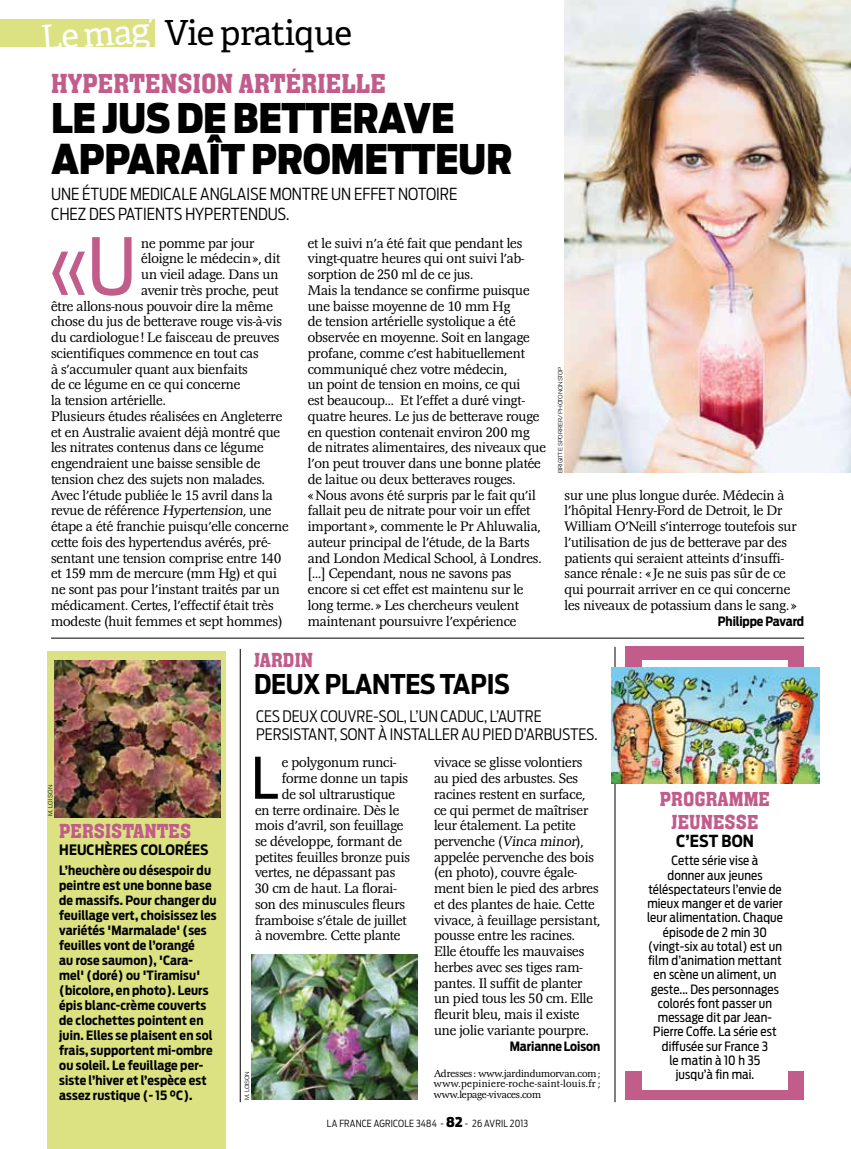
<style>
.page{position:relative;width:851px;height:1149px;background:#fff}
.page>*{position:absolute;margin:0;border:0;box-sizing:border-box;transform-origin:0 0}
.t1{font:78px "Antenna Cond";color:#c15c8b}
.t2{font:56.7px "Antenna Cond";color:#000}
.t3{font:900 40.5px/41.1px "Antenna Cond";letter-spacing:-.01em;color:#000}
.t4{font:34.5px "Adelle";letter-spacing:-.02em;color:#000}
.t5{font:34.2px "Adelle";color:#fff}
.t6{font:28.5px "Aachen Medium Plain";color:#c15c8b}
.t7{font:700 27px "Antenna Cond";letter-spacing:-.01em;color:#000}
.t8{font:21px/22.5px "Aachen Medium Plain";color:#c15c8b;text-align:center}
.t9{font:300 16.5px "Antenna Cond";color:#000}
.t10{font:700 16.5px "Antenna Cond";letter-spacing:.005em;color:#000}
.t11{font:300 15.75px/18px "Antenna Cond";color:#000}
.t12{font:300 14.25px/15.8px "Magna EF";letter-spacing:-.005em;color:#000}
.t13{font:700 14.25px "Antenna Cond";letter-spacing:.01em;color:#000}
.t14{font:700 12.75px/15px "Antenna Cond";letter-spacing:.01em;color:#000}
.t15{font:12.75px/14.2px "Antenna Cond";letter-spacing:.01em;color:#000;text-align:center}
.t16{font:300 10.5px/10.5px "Magna EF";letter-spacing:.015em;color:#000;text-align:justify}
.t17{font:300 9.75px "Antenna Cond";letter-spacing:.02em;color:#000}
.t18{font:300 6px "Akzidenz Grotesk BE";letter-spacing:-.035em;color:#000;scale:1.08 1}
.s1{font-weight:900;font-size:13.5px}
</style>
<div class="page">
<div style="left:625px;top:646px;width:179px;height:453px;background:#c15c8b"></div>
<div style="left:621px;top:676px;width:185px;height:393px;background:#fff"></div>
<div style="left:47px;top:651px;width:178px;height:497px;background:#dce282"></div>
<hr style="left:614px;top:646px;width:1px;height:455px;background:#000">
<hr style="left:240px;top:648px;width:1px;height:453px;background:#000">
<hr style="left:51px;top:637px;width:753px;height:1px;background:#000">
<div style="left:0;top:20px;width:154px;height:27px;background:#dce282"></div>
<img style="left:564px;top:0;width:286px;height:472px">
<img style="left:54px;top:660px;width:166px;height:156px">
<div style="left:642px;top:660px;width:145px;height:429px;background:#fff"></div>
<img style="left:611px;top:667px;width:208px;height:116px">
<img style="left:251px;top:954px;width:166px;height:144px">
<h3 class="t5" style="left:40px;top:17px;width:115px;rotate:-4deg">Le mag’</h3>
<h3 class="t4" style="left:164px;top:12px;width:189px">Vie pratique</h3>
<h3 class="t6" style="left:51px;top:69px;width:336px">HYPERTENSION ARTÉRIELLE</h3>
<h3 class="t3" style="left:51px;top:97px;width:463px">LE JUS DE BETTERAVE<br>APPARAÎT PROMETTEUR</h3>
<p class="t9" style="left:51px;top:184px;width:117px">UNE ÉTUDE MEDICALE</p>
<p class="t9" style="left:200px;top:184px;width:19px">ANGLAI</p>
<p class="t9" style="left:250px;top:184px;width:113px">SE MONTRE UN EFFE</p>
<p class="t9" style="left:386px;top:184px;width:49px">T NOTOIRE</p>
<p class="t9" style="left:51px;top:204px;width:240px">CHEZ DES PATIENTS HYPERTEN DUS.</p>
<h1 class="t1" style="left:47px;top:220px;width:91px">«U</h1>
<p class="t12" style="left:141px;top:235px;width:115px">ne pomme par jour</p>
<p class="t12" style="left:141px;top:251px;width:140px">éloigne le médecin», dit</p>
<p class="t12" style="left:141px;top:267px;width:139px">un vieil adage. Dans un</p>
<p class="t12" style="left:141px;top:283px;width:139px">avenir très proche, peut</p>
<p class="t12" style="left:51px;top:298px;width:223px">être allons-nous pouvoir dire la même</p>
<p class="t12" style="left:51px;top:314px;width:232px">chose du jus de betterave rouge vis-à-vis</p>
<p class="t12" style="left:51px;top:330px;width:230px">du cardiologue! Le faisceau de preuves</p>
<p class="t12" style="left:51px;top:346px;width:209px">scientifiques commence en tout cas</p>
<p class="t12" style="left:51px;top:361px;width:198px">à s’accumuler quant aux bienfaits</p>
<p class="t12" style="left:51px;top:377px;width:191px">de ce légume en ce qui concerne</p>
<p class="t12" style="left:51px;top:393px;width:116px">la tension artérielle.</p>
<p class="t12" style="left:51px;top:408px;width:233px">Plusieurs études réalisées en Angleterre</p>
<p class="t12" style="left:51px;top:424px;width:231px">et en Australie avaient déjà montré que</p>
<p class="t12" style="left:51px;top:440px;width:214px">les nitrates contenus dans ce légume</p>
<p class="t12" style="left:51px;top:456px;width:211px">engendraient une baisse sensible de</p>
<p class="t12" style="left:51px;top:471px;width:215px">tension chez des sujets non malades.</p>
<p class="t12" style="left:51px;top:487px;width:223px">Avec l’étude publiée le 15 avril dans la</p>
<p class="t12" style="left:51px;top:503px;width:222px">revue de référence Hypertension, une</p>
<p class="t12" style="left:51px;top:519px;width:239px">étape a été franchie puisqu’elle concerne</p>
<p class="t12" style="left:51px;top:534px;width:221px">cette fois des hypertendus avérés, pré-</p>
<p class="t12" style="left:51px;top:550px;width:232px">sentant une tension comprise entre 140</p>
<p class="t12" style="left:51px;top:566px;width:227px">et 159 mm de mercure (mm Hg) et qui</p>
<p class="t12" style="left:51px;top:582px;width:230px">ne sont pas pour l’instant traités par un</p>
<p class="t12" style="left:51px;top:597px;width:224px">médicament. Certes, l’effectif était très</p>
<p class="t12" style="left:51px;top:613px;width:233px">modeste (huit femmes et sept hommes)</p>
<p class="t12" style="left:308px;top:235px;width:240px">et le suivi n’a été fait que pendant les vingt-quatre heures qui ont suivi l’ab&shy;sorption de 250 ml de ce jus.<br>Mais la tendance se confirme puisque une baisse moyenne de 10 mm Hg<br>de tension artérielle systolique a été observée en moyenne. Soit en langage profane, comme c’est habituellement communiqué chez votre médecin,<br>un point de tension en moins, ce qui<br>est beaucoup... Et l’effet a duré vingt&shy;quatre heures. Le jus de betterave rouge en question contenait environ 200 mg de nitrates alimentaires, des niveaux que l’on peut trouver dans une bonne platée de laitue ou deux betteraves rouges. «Nous avons été surpris par le fait qu’il fallait peu de nitrate pour voir un effet important », commente le Pr Ahluwalia, auteur principal de l’étude, de la Barts and London Medical School, à Londres. [...] Cependant, nous ne savons pas encore si cet effet est maintenu sur le long terme. » Les chercheurs veulent maintenant poursuivre l’expérience</p>
<p class="t18" style="left:557px;top:472px;width:100px;rotate:-90deg">Brigitte Sporrer/ Photononstop</p>
<p class="t12" style="left:564px;top:487px;width:234px">sur une plus longue durée. Médecin à l’hôpital Henry-Ford de Detroit, le Dr William O’Neill s’interroge toutefois sur l’utilisation de jus de betterave par des patients qui seraient atteints d’insuffi&shy;sance rénale: « Je ne suis pas sûr de ce qui pourrait arriver en ce qui concerne les niveaux de potassium dans le sang. »</p>
<p class="t14" style="left:717px;top:613px;width:88px">Philippe Pavard</p>
<p class="t18" style="left:47px;top:816px;width:30px;rotate:-90deg">M. Loison</p>
<h3 class="t8" style="left:59px;top:820px;width:134px">PERSISTANTES</h3>
<p class="t13" style="left:59px;top:841px;width:151px">heuchères colorées</p>
<p class="t14" style="left:59px;top:862px;width:159px">L’heuchère ou désespoir du peintre est une bonne base de massifs. Pour changer du feuillage vert, choisissez les variétés 'Marmalade' (ses feuilles vont de l’orangé<br>au rose saumon), 'Cara&shy;mel' (doré) ou 'Tiramisu' (bicolore, en photo). Leurs épis blanc-crème couverts de clochettes pointent en juin. Elles se plaisent en sol frais, supportent mi-ombre ou soleil. Le feuillage per&shy;siste l’hiver et l’espèce est assez rustique (- 15 °C).</p>
<h3 class="t8" style="left:254px;top:648px;width:60px">JARDIN</h3>
<h3 class="t7" style="left:254px;top:667px;width:257px">Deux plantes tapis</h3>
<p class="t11" style="left:256px;top:707px;width:278px">CES DEUX COUVRE-SOL, L’UN CADUC, L’AUTRE<br>PERSISTANT, SONT À IN STALLER</p>
<p class="t11" style="left:461px;top:725px;width:137px">AU PIED D’ARBUSTES.</p>
<h2 class="t2" style="left:251px;top:744px;width:29px">L</h2>
<p class="t12" style="left:282px;top:755px;width:116px">e polygonum runci-</p>
<p class="t12" style="left:282px;top:770px;width:128px">forme donne un tapis</p>
<p class="t12" style="left:282px;top:786px;width:115px">de sol ultrarustique</p>
<p class="t12" style="left:255px;top:802px;width:146px">en terre ordinaire. Dès le</p>
<p class="t12" style="left:255px;top:818px;width:150px">mois d’avril, son feuillage</p>
<p class="t12" style="left:255px;top:833px;width:148px">se développe, formant de</p>
<p class="t12" style="left:255px;top:849px;width:157px">petites feuilles bronze puis</p>
<p class="t12" style="left:255px;top:865px;width:142px">vertes, ne dépassant pas</p>
<p class="t12" style="left:255px;top:880px;width:143px">30 cm de haut. La florai-</p>
<p class="t12" style="left:255px;top:896px;width:152px">son des minuscules fleurs</p>
<p class="t12" style="left:255px;top:912px;width:153px">framboise s’étale de juillet</p>
<p class="t12" style="left:255px;top:928px;width:147px">à novembre. Cette plante</p>
<p class="t18" style="left:244px;top:1099px;width:28px;rotate:-90deg">M. Loison</p>
<p class="t12" style="left:434px;top:755px;width:168px">vivace se glisse volontiers au pied des arbustes. Ses racines restent en surface, ce qui permet de maîtriser leur étalement. La petite pervenche (Vinca minor), appelée pervenche des bois (en photo), couvre égale&shy;ment bien le pied des arbres et des plantes de haie. Cette vivace, à feuillage persistant, pousse entre les racines.<br>Elle étouffe les mauvaises herbes avec ses tiges ram&shy;pantes. Il suffit de planter un pied tous les 50 cm. Elle fleurit bleu, mais il existe une jolie variante pourpre.</p>
<p class="t14" style="left:509px;top:1038px;width:92px">Marianne Loison</p>
<p class="t16" style="left:434px;top:1067px;width:168px">Adresses: www.jardindumorvan.com; www.pepiniere-roche-saint-louis.fr ; www.lepage-vivaces.com</p>
<p class="t17" style="left:327px;top:1116px;width:203px">LA FRANCE AGRICOLE 3484 - <span class="s1">82</span> - 26 AVRIL 2013</p>
<h3 class="t8" style="left:659px;top:788px;width:112px">PROGRAMME<br>JEUNESSE</h3>
<p class="t10" style="left:676px;top:830px;width:79px">C’est bon</p>
<p class="t15" style="left:647px;top:853px;width:137px">Cette série vise à<br>donner aux jeunes téléspectateurs l’envie de mieux manger et de varier leur alimentation. Chaque épisode de 2 min 30 (vingt-six au total) est un film d’animation mettant en scène un aliment, un geste... Des personnages colorés font passer un message dit par Jean-<br>Pierre Coffe. La série est diffusée sur France 3<br>le matin à 10 h 35<br>jusqu’à fin mai.</p>
</div>
